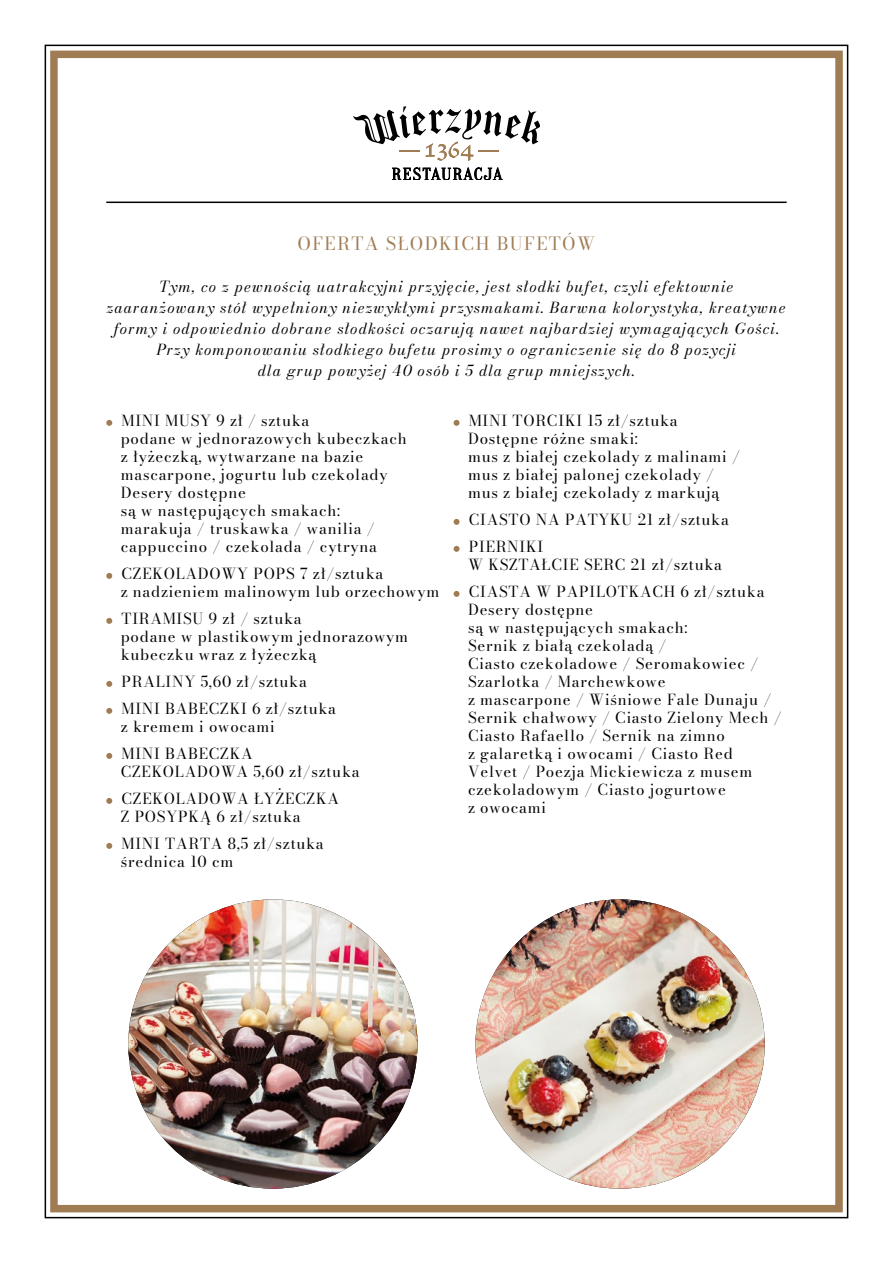
<style>
.page{position:relative;width:893px;height:1263px;background:#fff}
.page>*{position:absolute;margin:0;border:0;box-sizing:border-box;transform-origin:0 0}
.t1{font:18px "Bodoni Moda";letter-spacing:.075em;color:#9f7c53}
.t2{font:15px/18px "Bodoni Moda";letter-spacing:.05em;color:#000}
.t3{font:italic 15px/21px "Bodoni Moda";letter-spacing:.075em;color:#000;text-align:center}
</style>
<div class="page">
<hr style="left:106px;top:202px;width:681px;height:1px;background:#000">
<svg style="left:392px;top:168px;width:111px;height:12px"></svg>
<svg style="left:353px;top:106px;width:187px;height:55px"></svg>
<svg style="left:106px;top:420px;width:6px;height:6px"></svg>
<svg style="left:106px;top:573px;width:6px;height:6px"></svg>
<svg style="left:106px;top:618px;width:6px;height:6px"></svg>
<svg style="left:106px;top:681px;width:6px;height:6px"></svg>
<svg style="left:106px;top:708px;width:6px;height:6px"></svg>
<svg style="left:106px;top:753px;width:6px;height:6px"></svg>
<svg style="left:106px;top:798px;width:6px;height:6px"></svg>
<svg style="left:106px;top:843px;width:6px;height:6px"></svg>
<svg style="left:454px;top:420px;width:5px;height:6px"></svg>
<svg style="left:454px;top:519px;width:5px;height:6px"></svg>
<svg style="left:454px;top:546px;width:5px;height:6px"></svg>
<svg style="left:454px;top:591px;width:5px;height:6px"></svg>
<img style="left:475px;top:899px;width:290px;height:290px;border-radius:145px">
<img style="left:128px;top:899px;width:289px;height:290px;border-radius:145px">
<div style="left:50px;top:51px;width:793px;height:1161px;border:8px solid #9f7c53"></div>
<p class="t1" style="left:298px;top:231px;width:299px">OFERTA SŁODKICH BUFETÓW</p>
<p class="t3" style="left:107px;top:276px;width:680px">Tym, co z pewnością uatrakcyjni przyjęcie, jest słodki bufet, czyli efektownie zaaranżowany stół wypełniony niezwykłymi przysmakami. Barwna kolorystyka, kreatywne formy i odpowiednio dobrane słodkości oczarują nawet najbardziej wymagających Gości.<br>Przy komponowaniu słodkiego bufetu prosimy o ograniczenie się do 8 pozycji<br>dla grup powyżej 40 osób i 5 dla grup mniejszych.</p>
<p class="t2" style="left:121px;top:411px;width:287px">MINI MUSY 9 zł / sztuka<br>podane w jednorazowych kubeczkach z łyżeczką, wytwarzane na bazie mascarpone, jogurtu lub czekolady<br>Desery dostępne<br>są w następujących smakach: marakuja / truskawka / wanilia / cappuccino / czekolada / cytryna</p>
<p class="t2" style="left:121px;top:564px;width:320px">CZEKOLADOWY POPS 7 zł/sztuka<br>z nadzieniem malinowym lub orzechowym</p>
<p class="t2" style="left:121px;top:609px;width:289px">TIRAMISU 9 zł / sztuka<br>podane w plastikowym jednorazowym kubeczku wraz z łyżeczką</p>
<p class="t2" style="left:122px;top:668px;width:216px;line-height:27px">PRALINY 5,60 zł/sztuka<br>MINI BABECZKI 6 zł/sztuka</p>
<p class="t2" style="left:121px;top:713px;width:155px;line-height:27px">z kremem i owocami<br>MINI BABECZKA</p>
<p class="t2" style="left:121px;top:758px;width:240px;line-height:27px">CZEKOLADOWA 5,60 zł/sztuka<br>CZEKOLADOWA ŁYŻECZKA</p>
<p class="t2" style="left:121px;top:803px;width:205px;line-height:27px">Z POSYPKĄ 6 zł/sztuka<br>MINI TARTA 8,5 zł/sztuka</p>
<p class="t2" style="left:121px;top:852px;width:114px">średnica 10 cm</p>
<p class="t2" style="left:468px;top:411px;width:273px">MINI TORCIKI 15 zł/sztuka<br>Dostępne różne smaki:<br>mus z białej czekolady z malinami / mus z białej palonej czekolady / mus z białej czekolady z markują</p>
<p class="t2" style="left:469px;top:506px;width:262px;line-height:27px">CIASTO NA PATYKU 21 zł/sztuka<br>PIERNIKI</p>
<p class="t2" style="left:468px;top:551px;width:298px;line-height:27px">W KSZTAŁCIE SERC 21 zł/sztuka<br>CIASTA W PAPILOTKACH 6 zł/sztuka</p>
<p class="t2" style="left:468px;top:600px;width:315px">Desery dostępne<br>są w następujących smakach:<br>Sernik z białą czekoladą /<br>Ciasto czekoladowe / Seromakowiec /<br>Szarlotka / Marchewkowe<br>z mascarpone / Wiśniowe Fale Dunaju /<br>Sernik chałwowy / Ciasto Zielony Mech /<br>Ciasto Rafaello / Sernik na zimno<br>z galaretką i owocami / Ciasto Red<br>Velvet / Poezja Mickiewicza z musem czekoladowym / Ciasto jogurtowe<br>z owocami</p>
</div>
